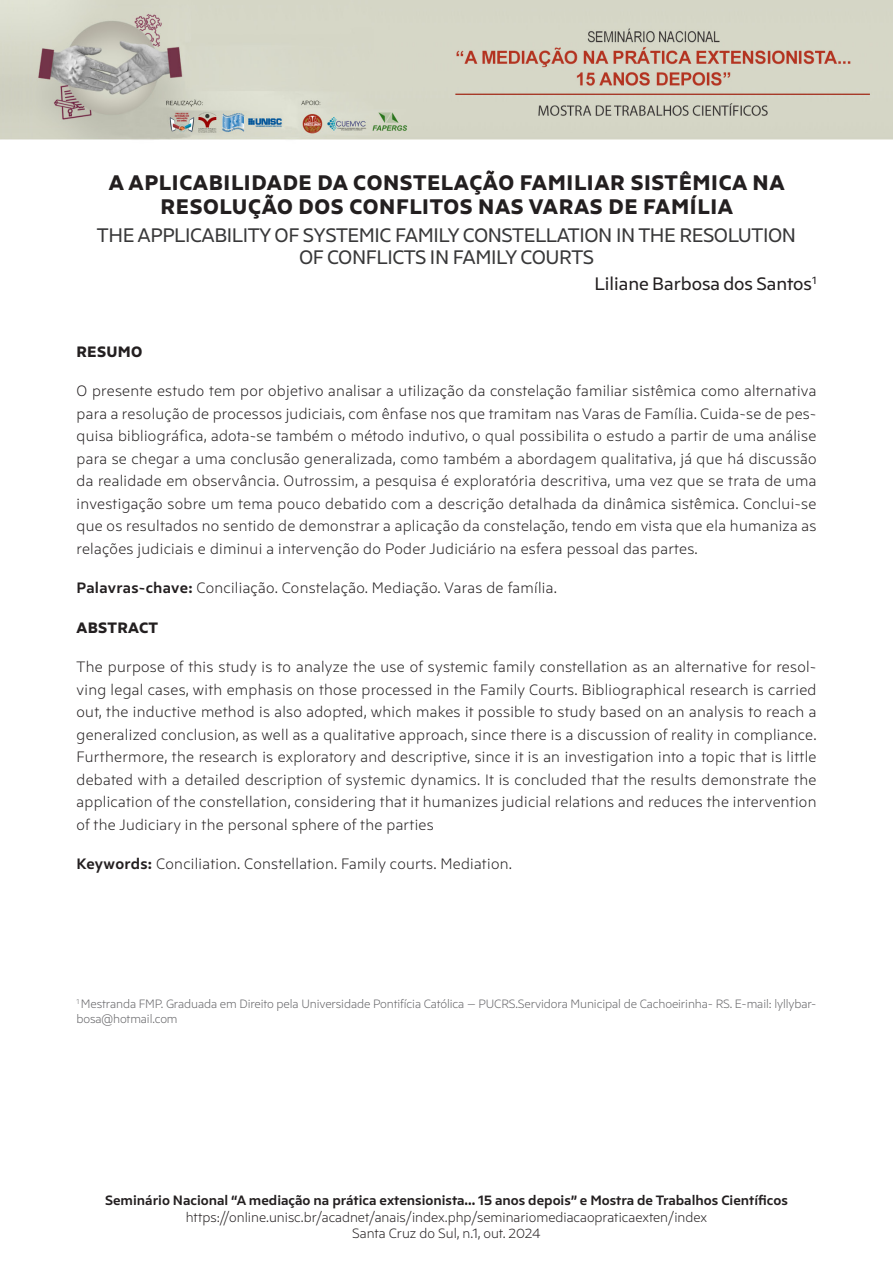
<style>
.page{position:relative;width:893px;height:1263px;background:#fff}
.page>*{position:absolute;margin:0;border:0;box-sizing:border-box;transform-origin:0 0}
.Título{font:600 21px/24px "Arkit";letter-spacing:.03em;color:#231f20;text-align:center}
.Título_Ingles{font:19.5px/22.5px "Arkit";letter-spacing:-.02em;color:#383839;text-align:center}
.Autor{font:18px "Arkit";color:#231f20}
.Texto{font:300 15px/22.5px "Arkit";letter-spacing:.02em;color:#231f20;text-align:justify}
.Resumo{font:600 15px "Arkit";letter-spacing:.02em;color:#231f20}
.t1{font:300 13.5px/16.2px "Arkit";color:#231f20;text-align:center}
.t2{font:500 13.5px "Arkit";color:#231f20}
.Nota{font:300 12px/15px "Arkit";letter-spacing:-.01em;color:#656568}
.s1{font-weight:500}
</style>
<div class="page">
<img style="left:0;top:0;width:893px;height:140px">
<p class="Título" style="left:109px;top:171px;width:677px">A APLICABILIDADE DA CONSTELAÇÃO FAMILIAR SISTÊMICA NA<br>RESOLUÇÃO DOS CONFLITOS NAS VARAS DE FAMÍLIA</p>
<p class="Título_Ingles" style="left:97px;top:224px;width:700px">THE APPLICABILITY OF SYSTEMIC FAMILY CONSTELLATION IN THE RESOLUTION<br>OF CONFLICTS IN FAMILY COURTS</p>
<p class="Autor" style="left:595px;top:273px;width:223px">Liliane Barbosa dos Santos<sup>1</sup></p>
<p class="Resumo" style="left:77px;top:342px;width:67px">RESUMO</p>
<p class="Texto" style="left:77px;top:380px;width:741px">O presente estudo tem por objetivo analisar a utilização da constelação familiar sistêmica como alternativa para a resolução de processos judiciais, com ênfase nos que tramitam nas Varas de Família. Cuida-se de pes&shy;quisa bibliográfica, adota-se também o método indutivo, o qual possibilita o estudo a partir de uma análise para se chegar a uma conclusão generalizada, como também a abordagem qualitativa, já que há discussão da realidade em observância. Outrossim, a pesquisa é exploratória descritiva, uma vez que se trata de uma investigação sobre um tema pouco debatido com a descrição detalhada da dinâmica sistêmica. Conclui-se que os resultados no sentido de demonstrar a aplicação da constelação, tendo em vista que ela humaniza as relações judiciais e diminui a intervenção do Poder Judiciário na esfera pessoal das partes.</p>
<p class="Texto" style="left:77px;top:577px;width:482px"><span class="s1">Palavras-chave:</span> Conciliação. Constelação. Mediação. Varas de família.</p>
<p class="Resumo" style="left:77px;top:618px;width:83px">ABSTRACT</p>
<p class="Texto" style="left:77px;top:656px;width:742px">The purpose of this study is to analyze the use of systemic family constellation as an alternative for resol&shy;ving legal cases, with emphasis on those processed in the Family Courts. Bibliographical research is carried out, the inductive method is also adopted, which makes it possible to study based on an analysis to reach a generalized conclusion, as well as a qualitative approach, since there is a discussion of reality in compliance.<br>Furthermore, the research is exploratory and descriptive, since it is an investigation into a topic that is little debated with a detailed description of systemic dynamics. It is concluded that the results demonstrate the application of the constellation, considering that it humanizes judicial relations and reduces the intervention of the Judiciary in the personal sphere of the parties</p>
<p class="Texto" style="left:77px;top:853px;width:437px"><span class="s1">Keywords:</span> Conciliation. Constellation. Family courts. Mediation.</p>
<p class="Nota" style="left:77px;top:996px;width:741px"><sup>1</sup> Mestranda FMP. Graduada em Direito pela Universidade Pontifícia Católica – PUCRS.Servidora Municipal de Cachoeirinha- RS. E-mail: lyllybar&shy;bosa@hotmail.com</p>
<p class="t2" style="left:105px;top:1192px;width:684px">Seminário Nacional “A mediação na prática extensionista... 15 anos depois” e Mostra de Trabalhos Científicos</p>
<p class="t1" style="left:186px;top:1209px;width:523px">https://online.unisc.br/acadnet/anais/index.php/seminariomediacaopraticaexten/index<br>Santa Cruz do Sul, n.1, out. 2024</p>
</div>
